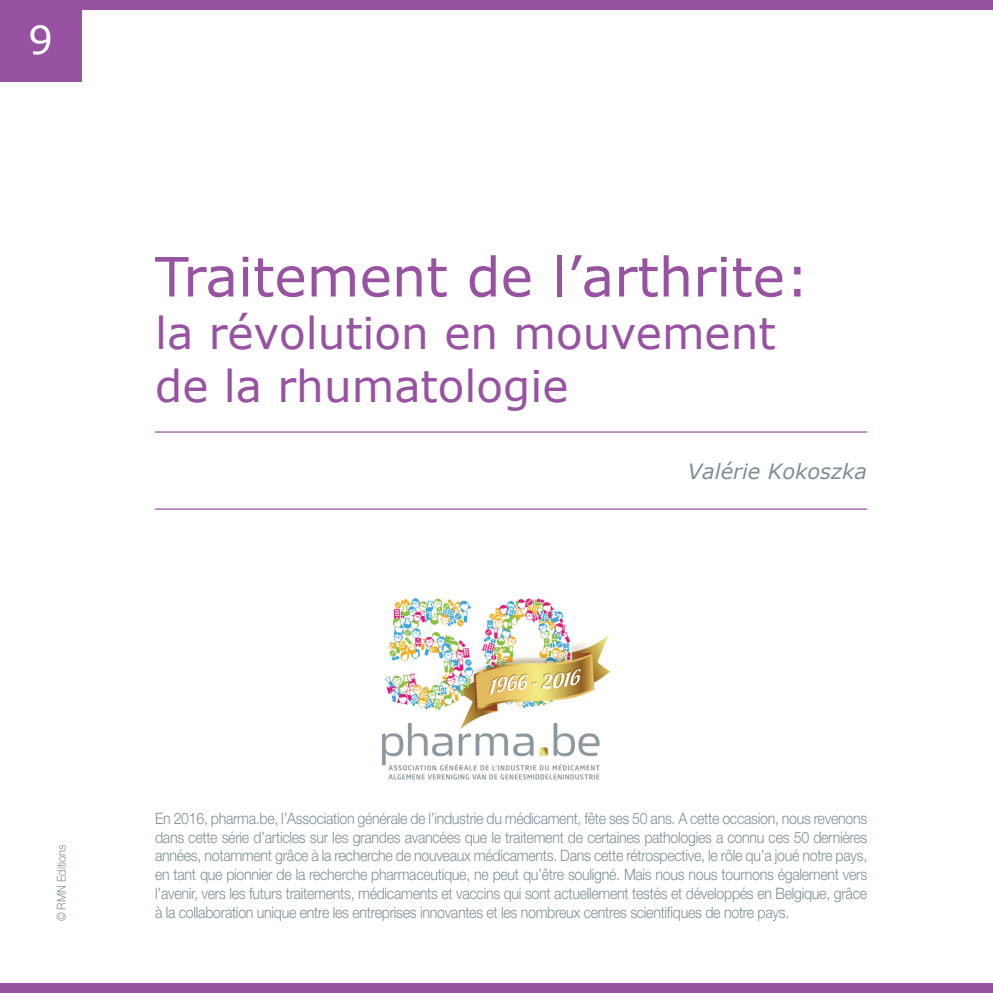
<style>
.page{position:relative;width:993px;height:993px;background:#fff}
.page>*{position:absolute;margin:0;border:0;box-sizing:border-box;transform-origin:0 0}
.titre{font:54.25px "Verdana";color:#9753a1}
.titre-2{font:43.75px/52.5px "Verdana";color:#9753a1}
.titre-3{font:38.5px "Verdana";color:#fff}
.t1{font:italic 21px "Verdana";color:#808f98}
.t2{font:300 15.75px/18.9px "Helvetica Neue";letter-spacing:-.02em;color:#808f98;text-align:justify;scale:.9 1}
.body{font:300 12.25px "Helvetica Neue";color:#808f98;scale:.9 1}
</style>
<div class="page">
<img style="left:382px;top:598px;width:228px;height:182px">
<hr style="left:155px;top:431px;width:711px;height:1px;background:#9753a1">
<hr style="left:155px;top:508px;width:711px;height:1px;background:#9753a1">
<div style="left:0;top:0;width:992px;height:10px;background:#9753a1"></div>
<div style="left:0;top:0;width:82px;height:81px;background:#9753a1"></div>
<div style="left:0;top:982px;width:992px;height:10px;background:#9753a1"></div>
<p class="titre-3" style="left:29px;top:14px;width:26px">9</p>
<p class="titre" style="left:155px;top:239px;width:655px">Traitement de l’arthrite:</p>
<p class="titre-2" style="left:155px;top:306px;width:622px">la révolution en mouvement de la rhumatologie</p>
<p class="t1" style="left:687px;top:456px;width:181px">Valérie Kokoszka</p>
<p class="body" style="left:54px;top:921px;width:87px;rotate:-90deg">© RMN Editions</p>
<p class="t2" style="left:155px;top:807px;width:792px">En 2016, pharma.be, l’Association générale de l’industrie du médicament, fête ses 50 ans. A cette occasion, nous revenons dans cette série d’articles sur les grandes avancées que le traitement de certaines pathologies a connu ces 50 dernières années, notamment grâce à la recherche de nouveaux médicaments. Dans cette rétrospective, le rôle qu’a joué notre pays, en tant que pionnier de la recherche pharmaceutique, ne peut qu’être souligné. Mais nous nous tournons également vers l’avenir, vers les futurs traitements, médicaments et vaccins qui sont actuellement testés et développés en Belgique, grâce</p>
<p class="t2" style="left:155px;top:902px;width:706px">à la collaboration unique entre les entreprises innovantes et les nombreux centres scientifiques de notre pays.</p>
</div>
